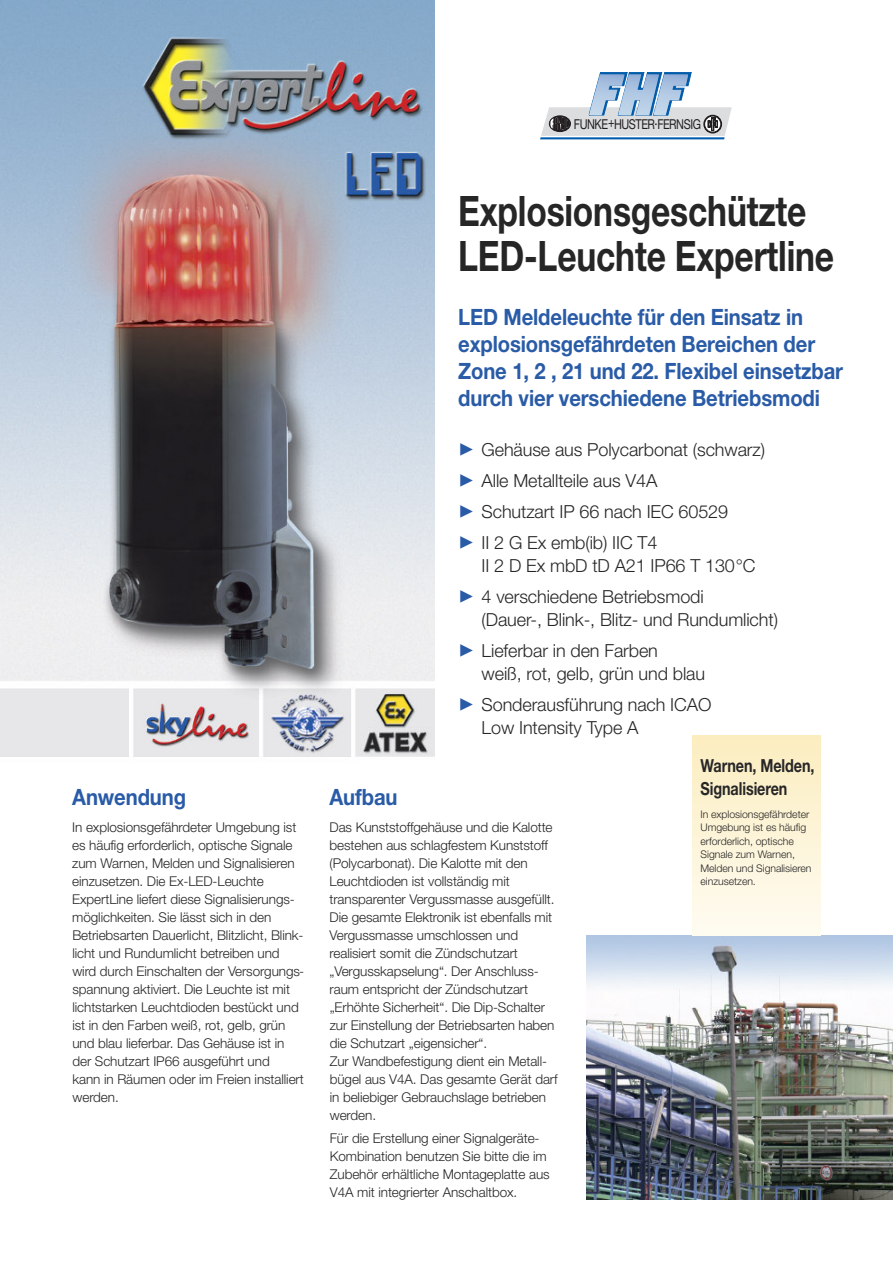
<style>
.page{position:relative;width:893px;height:1263px;background:#fff}
.page>*{position:absolute;margin:0;border:0;box-sizing:border-box;transform-origin:0 0}
.t1{font:700 42px/45px "Helvetica Neue";letter-spacing:-.005em;color:#272627;scale:.8 1}
.t2{font:700 22.5px/27px "Helvetica Neue";letter-spacing:-.005em;color:#295ba7;scale:.9 1}
.t3{font:300 18px/23.2px "Helvetica Neue";letter-spacing:-.005em;color:#272627}
.t4{font:700 18px/23.2px "Helvetica Neue";letter-spacing:-.005em;color:#272627;scale:.8 1}
.t5{font:13.65px "Helvetica Neue";letter-spacing:-.05em;color:#231f20;scale:.8 1}
.t6{font:300 13.5px/18px "Helvetica Neue";letter-spacing:-.005em;color:#272627}
.t7{font:300 10.5px/13.5px "Helvetica Neue";letter-spacing:-.005em;color:#272627}
.s1{color:#295ba7}
</style>
<div class="page">
<div style="left:540px;top:72px;width:192px;height:70px;background:linear-gradient(to right,#fff,#fff)"></div>
<svg style="left:540px;top:72px;width:192px;height:67px"></svg>
<div style="left:549px;top:116px;width:22px;height:16px;border:1px solid #231f20;border-radius:50%"></div>
<img style="left:587px;top:935px;width:306px;height:264px">
<img style="left:0;top:0;width:435px;height:757px">
<div style="left:692px;top:736px;width:129px;height:199px;background:linear-gradient(to bottom,#fcedc0,#fefbf1)"></div>
<p class="t5" style="left:574px;top:119px;width:160px">FUNKE+HUSTER<sup>•</sup>FERNSIG</p>
<h2 class="t2" style="left:72px;top:785px;width:128px">Anwendung</h2>
<p class="t6" style="left:72px;top:819px;width:233px">In explosionsgefährdeter Umgebung ist es häufig erforderlich, optische Signale zum Warnen, Melden und Signalisieren einzusetzen. Die Ex-LED-Leuchte ExpertLine liefert diese Signalisierungs&shy;möglichkeiten. Sie lässt sich in den Betriebsarten Dauerlicht, Blitzlicht, Blink&shy;licht und Rundumlicht betreiben und wird durch Einschalten der Versorgungs&shy;spannung aktiviert. Die Leuchte ist mit lichtstarken Leuchtdioden bestückt und ist in den Farben weiß, rot, gelb, grün und blau lieferbar. Das Gehäuse ist in der Schutzart IP66 ausgeführt und<br>kann in Räumen oder im Freien installiert werden.</p>
<h1 class="t1" style="left:458px;top:192px;width:471px">Explosionsgeschützte<br>LED-Leuchte Expertline</h1>
<h2 class="t2" style="left:458px;top:305px;width:429px">LED Meldeleuchte für den Einsatz in explosionsgefährdeten Bereichen der Zone 1, 2 , 21 und 22. Flexibel einsetzbar durch vier verschiedene Betriebsmodi</h2>
<h3 class="t3" style="left:458px;top:439px;width:308px"><span class="s1">✓</span> Gehäuse aus Polycarbonat (schwarz)</h3>
<h3 class="t3" style="left:458px;top:470px;width:201px"><span class="s1">✓</span> Alle Metallteile aus V4A</h3>
<h3 class="t3" style="left:458px;top:501px;width:271px"><span class="s1">✓</span> Schutzart IP 66 nach IEC 60529</h3>
<h3 class="t3" style="left:482px;top:532px;width:276px;text-indent:-23px"><span class="s1">✓</span> II 2 G Ex emb(ib) IIC T4<br>II 2 D Ex mbD tD A21 IP66 T 130°C</h3>
<h3 class="t3" style="left:482px;top:586px;width:298px;text-indent:-23px"><span class="s1">✓</span> 4 verschiedene Betriebsmodi<br>(Dauer-, Blink-, Blitz- und Rundumlicht)</h3>
<h3 class="t3" style="left:482px;top:641px;width:225px;text-indent:-23px"><span class="s1">✓</span> Lieferbar in den Farben<br>weiß, rot, gelb, grün und blau</h3>
<h3 class="t3" style="left:482px;top:695px;width:231px;text-indent:-23px"><span class="s1">✓</span> Sonderausführung nach ICAO<br>Low Intensity Type A</h3>
<h2 class="t2" style="left:330px;top:785px;width:77px">Aufbau</h2>
<p class="t6" style="left:330px;top:819px;width:230px">Das Kunststoffgehäuse und die Kalotte bestehen aus schlagfestem Kunststoff (Polycarbonat). Die Kalotte mit den Leuchtdioden ist vollständig mit transparenter Vergussmasse ausgefüllt.<br>Die gesamte Elektronik ist ebenfalls mit Vergussmasse umschlossen und realisiert somit die Zündschutzart „Vergusskapselung“. Der Anschluss&shy;raum entspricht der Zündschutzart „Erhöhte Sicherheit“. Die Dip-Schalter zur Einstellung der Betriebsarten haben die Schutzart „eigensicher“.<br>Zur Wandbefestigung dient ein Metall&shy;bügel aus V4A. Das gesamte Gerät darf in beliebiger Gebrauchslage betrieben werden.</p>
<p class="t6" style="left:330px;top:1130px;width:221px">Für die Erstellung einer Signalgeräte-Kombination benutzen Sie bitte die im Zubehör erhältliche Montageplatte aus V4A mit integrierter Anschaltbox.</p>
<h3 class="t4" style="left:701px;top:755px;width:144px">Warnen, Melden,<br>Signalisieren</h3>
<p class="t7" style="left:701px;top:808px;width:112px">In explosionsgefährdeter<br>Umgebung ist es häufig erforderlich, optische<br>Signale zum Warnen,<br>Melden und Signalisieren einzusetzen.</p>
</div>
